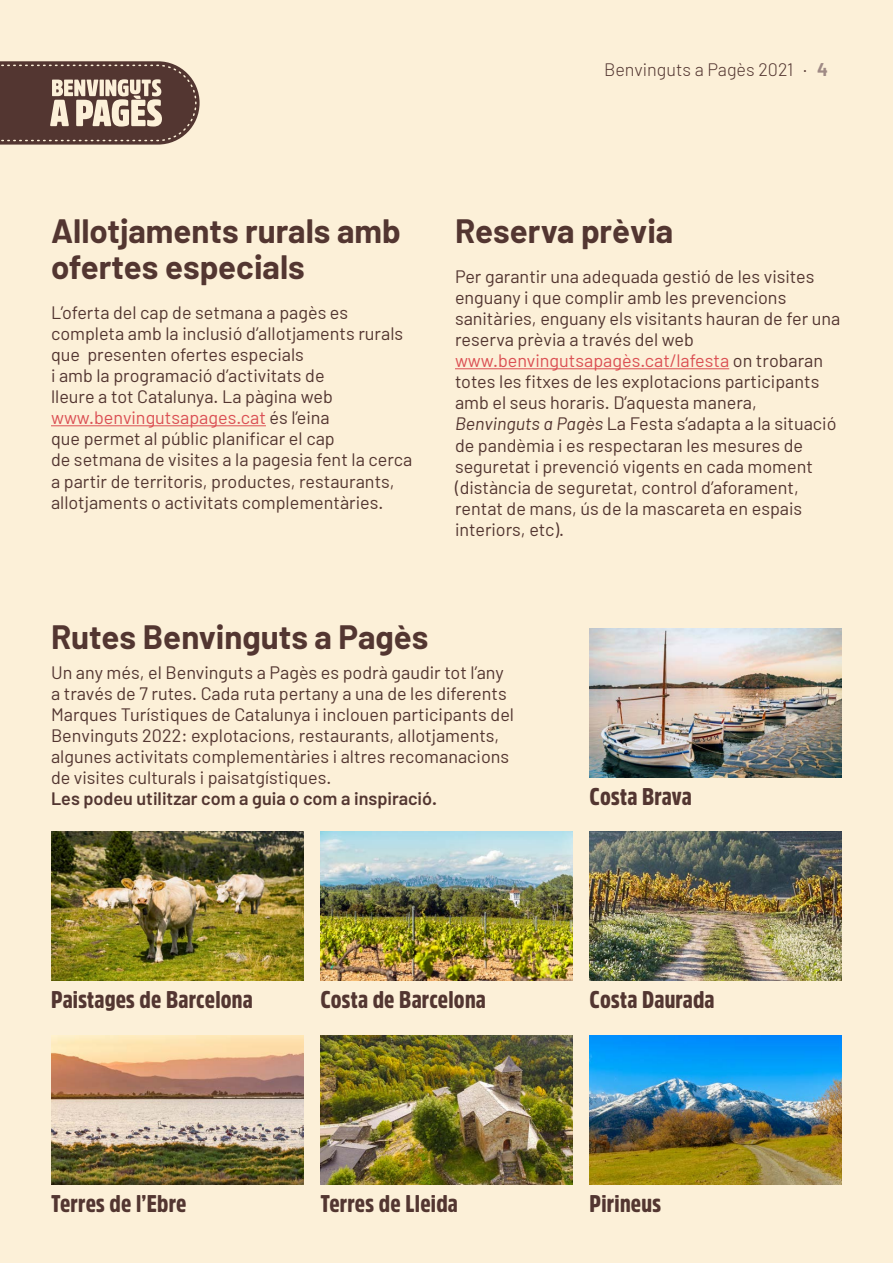
<style>
.page{position:relative;width:893px;height:1263px;background:#fcf0d8}
.page>*{position:absolute;margin:0;border:0;box-sizing:border-box;transform-origin:0 0}
.t1{font:700 33px/36px "Barlow";color:#533631}
.t2{font:900 24px "Amsi Pro Cond";letter-spacing:.01em;color:#533631}
.t3{font:18px/21px "Barlow";color:#533631}
.t4{font:600 18px "Barlow";color:#533631}
.t5{font:300 18px "Barlow";color:#533631}
.s1{font-weight:700;color:#9f8a85}
.s2{color:#db5054}
.s3{font-style:italic}
</style>
<div class="page">
<svg style="left:0;top:61px;width:200px;height:84px"></svg>
<hr style="left:51px;top:425px;width:215px;height:1px;background:#db5054">
<hr style="left:455px;top:368px;width:274px;height:1px;background:#db5054">
<img style="left:590px;top:628px;width:252px;height:149px">
<img style="left:320px;top:832px;width:253px;height:149px">
<img style="left:51px;top:832px;width:252px;height:149px">
<img style="left:590px;top:832px;width:252px;height:149px">
<img style="left:51px;top:1035px;width:252px;height:149px">
<img style="left:320px;top:1035px;width:253px;height:149px">
<img style="left:590px;top:1035px;width:252px;height:149px">
<p class="t5" style="left:604px;top:59px;width:225px">Benvinguts a Pagès 2021 · <span class="s1">4</span></p>
<h1 class="t1" style="left:51px;top:213px;width:351px">Allotjaments rurals amb ofertes especials</h1>
<p class="t3" style="left:51px;top:302px;width:363px">L’oferta del cap de setmana a pagès es completa amb la inclusió d’allotjaments rurals que presenten ofertes especials<br>i amb la programació d’activitats de<br>lleure a tot Catalunya. La pàgina web <span class="s2">www.benvingutsapages.cat</span> és l’eina<br>que permet al públic planificar el cap<br>de setmana de visites a la pagesia fent la cerca a partir de territoris, productes, restaurants, allotjaments o activitats complementàries.</p>
<h1 class="t1" style="left:455px;top:213px;width:220px">Reserva prèvia</h1>
<p class="t3" style="left:455px;top:266px;width:387px">Per garantir una adequada gestió de les visites enguany i que complir amb les prevencions sanitàries, enguany els visitants hauran de fer una reserva prèvia a través del web <span class="s2">www.benvingutsapagès.cat/lafesta</span> on trobaran totes les fitxes de les explotacions participants amb el seus horaris. D’aquesta manera, <span class="s3">Benvinguts a Pagès</span> La Festa s’adapta a la situació de pandèmia i es respectaran les mesures de seguretat i prevenció vigents en cada moment (distància de seguretat, control d’aforament, rentat de mans, ús de la mascareta en espais interiors, etc).</p>
<h1 class="t1" style="left:51px;top:619px;width:379px">Rutes Benvinguts a Pagès</h1>
<p class="t3" style="left:51px;top:661px;width:465px">Un any més, el Benvinguts a Pagès es podrà gaudir tot l’any a través de 7 rutes. Cada ruta pertany a una de les diferents Marques Turístiques de Catalunya i inclouen participants del Benvinguts 2022: explotacions, restaurants, allotjaments, algunes activitats complementàries i altres recomanacions de visites culturals i paisatgístiques.</p>
<p class="t4" style="left:51px;top:787px;width:388px">Les podeu utilitzar com a guia o com a inspiració.</p>
<h2 class="t2" style="left:590px;top:780px;width:104px">Costa Brava</h2>
<h2 class="t2" style="left:51px;top:983px;width:203px">Paistages de Barcelona</h2>
<h2 class="t2" style="left:320px;top:983px;width:167px">Costa de Barcelona</h2>
<h2 class="t2" style="left:590px;top:983px;width:126px">Costa Daurada</h2>
<h2 class="t2" style="left:51px;top:1187px;width:137px">Terres de l’Ebre</h2>
<h2 class="t2" style="left:320px;top:1187px;width:139px">Terres de Lleida</h2>
<h2 class="t2" style="left:590px;top:1187px;width:73px">Pirineus</h2>
</div>
